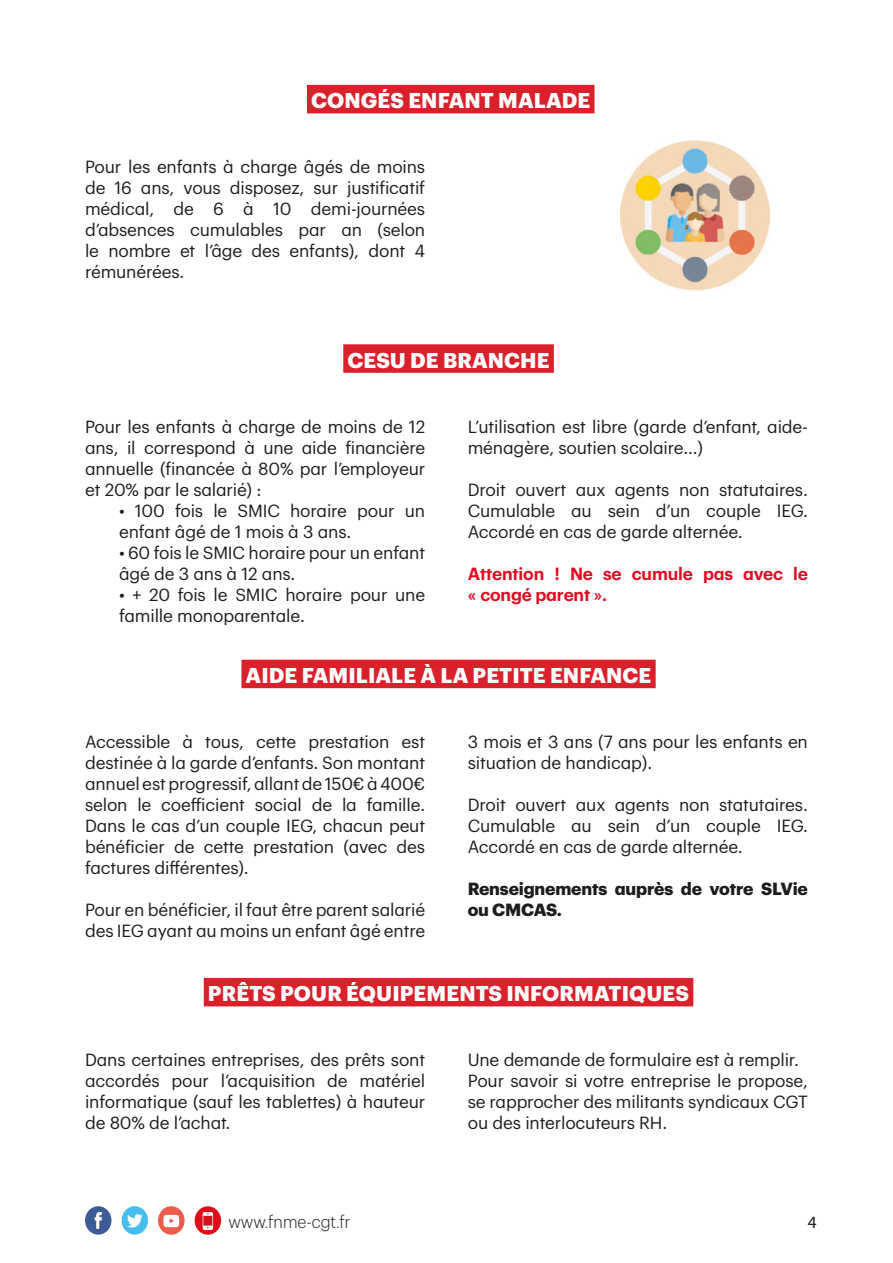
<style>
.page{position:relative;width:893px;height:1263px;background:#fff}
.page>*{position:absolute;margin:0;border:0;box-sizing:border-box;transform-origin:0 0}
.t1{font:700 21px "Graphik";letter-spacing:.005em;color:#fff}
.t2{font:17.25px/21px "Graphik";letter-spacing:-.01em;color:#1d1d1b}
.t3{font:600 17.25px/21px "Graphik";letter-spacing:-.01em;color:#e10920}
.t4{font:700 17.25px/21px "Graphik";letter-spacing:-.01em;color:#1d1d1b}
.t5{font:300 17.25px "Graphik";color:#1d1d1b;scale:.93 1}
.t6{font:17.25px "Myriad Pro";color:#1d1d1b}
</style>
<div class="page">
<div style="left:195px;top:1206px;width:26px;height:29px;background:#dc0c19;border-radius:50%"></div>
<svg style="left:203px;top:1212px;width:10px;height:18px"></svg>
<div style="left:158px;top:1206px;width:27px;height:29px;background:#eb5c4d;border-radius:50%"></div>
<svg style="left:163px;top:1215px;width:16px;height:12px"></svg>
<svg style="left:85px;top:1206px;width:26px;height:28px"></svg>
<div style="left:122px;top:1206px;width:26px;height:28px;background:#46bdee;border-radius:50%"></div>
<svg style="left:127px;top:1214px;width:16px;height:13px"></svg>
<div style="left:343px;top:344px;width:211px;height:29px;background:#da202b"></div>
<div style="left:241px;top:660px;width:415px;height:28px;background:#da202b"></div>
<div style="left:204px;top:978px;width:489px;height:28px;background:#da202b"></div>
<div style="left:307px;top:85px;width:287px;height:28px;background:#da202b"></div>
<img style="left:621px;top:140px;width:148px;height:151px">
<p class="t1" style="left:311px;top:84px;width:281px">CONGÉS ENFANT MALADE</p>
<p class="t2" style="left:85px;top:155px;width:342px;text-align:justify">Pour les enfants à charge âgés de moins de 16 ans, vous disposez, sur justificatif médical, de 6 à 10 demi-journées d’absences cumulables par an (selon le nombre et l’âge des enfants), dont 4 rémunérées.</p>
<p class="t1" style="left:347px;top:344px;width:204px">CESU DE BRANCHE</p>
<p class="t2" style="left:85px;top:414px;width:342px;text-align:justify">Pour les enfants à charge de moins de 12 ans, il correspond à une aide financière annuelle (financée à 80% par l’employeur et 20% par le salarié) :</p>
<p class="t2" style="left:119px;top:498px;width:308px">• 100 fois le SMIC horaire pour un enfant âgé de 1 mois à 3 ans.</p>
<p class="t2" style="left:119px;top:540px;width:308px">• 60 fois le SMIC horaire pour un enfant âgé de 3 ans à 12 ans.</p>
<p class="t2" style="left:119px;top:582px;width:308px">• + 20 fois le SMIC horaire pour une famille monoparentale.</p>
<p class="t2" style="left:468px;top:414px;width:342px">L’utilisation est libre (garde d’enfant, aide&shy;ménagère, soutien scolaire...)</p>
<p class="t2" style="left:468px;top:477px;width:342px;text-align:justify">Droit ouvert aux agents non statutaires.<br>Cumulable au sein d’un couple IEG.<br>Accordé en cas de garde alternée.</p>
<p class="t3" style="left:468px;top:561px;width:342px">Attention ! Ne se cumule pas avec le « congé parent ».</p>
<p class="t1" style="left:246px;top:659px;width:407px">AIDE FAMILIALE À LA PETITE ENFANCE</p>
<p class="t2" style="left:85px;top:730px;width:342px;text-align:justify">Accessible à tous, cette prestation est destinée à la garde d’enfants. Son montant annuel est progressif, allant de 150€ à 400€ selon le coefficient social de la famille.<br>Dans le cas d’un couple IEG, chacun peut bénéficier de cette prestation (avec des factures différentes).</p>
<p class="t2" style="left:85px;top:898px;width:342px">Pour en bénéficier, il faut être parent salarié des IEG ayant au moins un enfant âgé entre</p>
<p class="t2" style="left:468px;top:730px;width:342px">3 mois et 3 ans (7 ans pour les enfants en situation de handicap).</p>
<p class="t2" style="left:468px;top:793px;width:342px;text-align:justify">Droit ouvert aux agents non statutaires.<br>Cumulable au sein d’un couple IEG.<br>Accordé en cas de garde alternée.</p>
<p class="t4" style="left:468px;top:877px;width:342px">Renseignements auprès de votre SLVie ou CMCAS.</p>
<p class="t1" style="left:208px;top:977px;width:483px">PRÊTS POUR ÉQUIPEMENTS INFORMATIQUES</p>
<p class="t2" style="left:85px;top:1048px;width:342px;text-align:justify">Dans certaines entreprises, des prêts sont accordés pour l’acquisition de matériel informatique (sauf les tablettes) à hauteur de 80% de l’achat.</p>
<p class="t2" style="left:468px;top:1048px;width:342px">Une demande de formulaire est à remplir.<br>Pour savoir si votre entreprise le propose, se rapprocher des militants syndicaux CGT ou des interlocuteurs RH.</p>
<p class="t5" style="left:228px;top:1209px;width:133px">www.fnme-cgt.fr</p>
<p class="t6" style="left:808px;top:1211px;width:10px">4</p>
</div>
